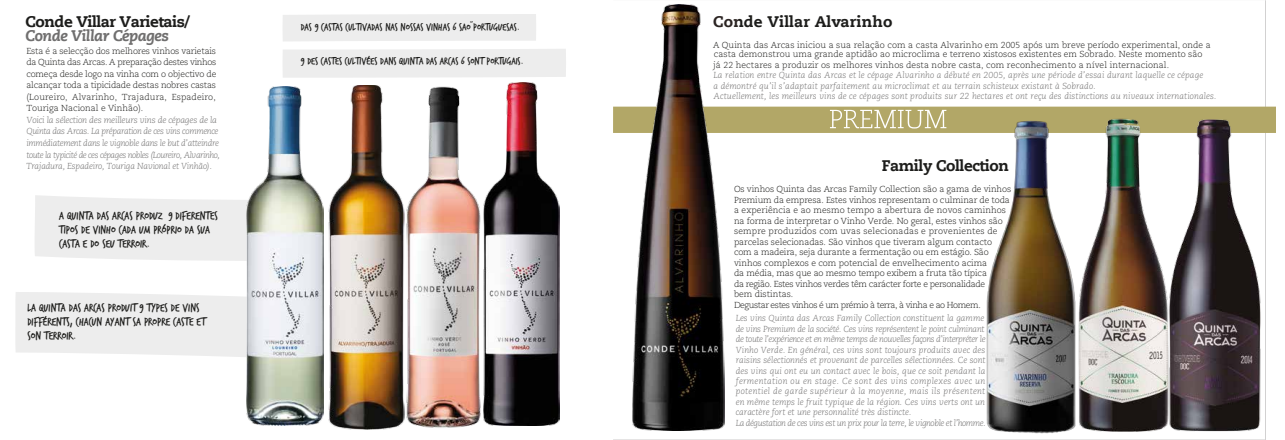
<style>
.page{position:relative;width:1285px;height:440px;background:#fff}
.page>*{position:absolute;margin:0;border:0;box-sizing:border-box;transform-origin:0 0}
.t1{font:800 15.3px "Caecilia LT Std";letter-spacing:-.025em;color:#1d1d1b}
.t2{font:800 15.3px "Caecilia LT Std";letter-spacing:.01em;color:#1d1d1b}
.t3{font:italic 800 15.3px "Caecilia LT Std";letter-spacing:-.03em;color:#706f6f}
.t4{font:12.1px/14px "Trash Hand";color:#1d1d1b}
.t5{font:10.9px "Trash Hand";color:#1d1d1b}
.t6{font:300 8.7px/10.5px "Caecilia LT Std";letter-spacing:-.005em;color:#1d1d1b}
.t7{font:italic 300 8.7px/10.5px "Caecilia LT Std";letter-spacing:-.005em;color:#706f6f}
.t8{font:italic 300 8.7px/11.5px "Caecilia LT Std";letter-spacing:-.035em;color:#706f6f;scale:1.04 1}
</style>
<div class="page">
<div style="left:613px;top:106px;width:663px;height:27px;background:#b2a767"></div>
<svg style="left:830px;top:110px;width:116px;height:18px"></svg>
<img style="left:1092px;top:118px;width:66px;height:313px">
<img style="left:1158px;top:105px;width:110px;height:326px">
<img style="left:973px;top:106px;width:119px;height:328px">
<img style="left:632px;top:5px;width:93px;height:425px">
<div style="left:283px;top:49px;width:283px;height:29px;background:#ededed"></div>
<svg style="left:35px;top:195px;width:211px;height:66px;background:#eee"></svg>
<div style="left:15px;top:292px;width:231px;height:65px;background:#ededed"></div>
<div style="left:283px;top:14px;width:253px;height:27px;background:#ededed"></div>
<img style="left:246px;top:86px;width:78px;height:339px">
<img style="left:536px;top:85px;width:24px;height:340px">
<img style="left:352px;top:38px;width:184px;height:392px">
<img style="left:328px;top:85px;width:76px;height:344px">
<h1 class="t1" style="left:26px;top:12px;width:166px">Conde Villar Varietais/</h1>
<p class="t5" style="left:301px;top:21px;width:220px">DAS 9 CASTAS CULTIVADAS NAS NOSSAS VINHAS 6 SÃO PORTUGUESAS.</p>
<h1 class="t3" style="left:26px;top:26px;width:145px">Conde Villar Cépages</h1>
<p class="t6" style="left:26px;top:45px;width:192px;line-height:11.5px;text-align:justify">Esta é a selecção dos melhores vinhos varietais da Quinta das Arcas. A preparação destes vinhos começa desde logo na vinha com o objectivo de alcançar toda a tipicidade destas nobres castas (Loureiro, Alvarinho, Trajadura, Espadeiro, Touriga Nacional e Vinhão).</p>
<p class="t8" style="left:26px;top:114px;width:187px">Voici la sélection des meilleurs vins de cépages de la Quinta das Arcas. La préparation de ces vins commence immédiatement dans le vignoble dans le but d’atteindre toute la typicité de ces cépages nobles (Loureiro, Alvarinho, Trajadura, Espadeiro, Touriga Navional et Vinhão).</p>
<h2 class="t4" style="left:59px;top:209px;width:160px">A QUINTA DAS ARCAS PRODUZ 9 DIFERENTES<br>TIPOS DE VINHO CADA UM PRÓPRIO DA SUA<br>CASTA E DO SEU TERROIR.</h2>
<h2 class="t4" style="left:27px;top:300px;width:180px">LA QUINTA DAS ARCAS PRODUIT 9 TYPES DE VINS<br>DIFFÉRENTS, CHACUN AYANT SA PROPRE CASTE ET<br>SON TERROIR.</h2>
<p class="t5" style="left:301px;top:56px;width:224px">9 DES CASTES CULTIVÉES DANS QUINTA DAS ARCAS 6 SONT PORTUGAIS.</p>
<h1 class="t2" style="left:713px;top:12px;width:180px">Conde Villar Alvarinho</h1>
<p class="t6" style="left:713px;top:40px;width:499px;line-height:9.5px">A Quinta das Arcas iniciou a sua relação com a casta Alvarinho em 2005 após um breve período experimental, onde a casta demonstrou uma grande aptidão ao microclima e terreno xistosos existentes em Sobrado. Neste momento são</p>
<p class="t6" style="left:713px;top:60px;width:458px">já 22 hectares a produzir os melhores vinhos desta nobre casta, com reconhecimento a nível internacional.</p>
<p class="t7" style="left:713px;top:70px;width:504px">La relation entre Quinta das Arcas et le cépage Alvarinho a débuté en 2005, après une période d’essai durant laquelle ce cépage<br>a démontré qu’il s’adaptait parfaitement au microclimat et au terrain schisteux existant à Sobrado.<br>Actuellement, les meilleurs vins de ce cépages sont produits sur 22 hectares et ont reçu des distinctions au niveaux internationales.</p>
<h1 class="t1" style="left:881px;top:156px;width:129px">Family Collection</h1>
<p class="t6" style="left:734px;top:184px;width:279px">Os vinhos Quinta das Arcas Family Collection são a gama de vinhos Premium da empresa. Estes vinhos representam o culminar de toda a experiência e ao mesmo tempo a abertura de novos caminhos na forma de interpretar o Vinho Verde. No geral, estes vinhos são sempre produzidos com uvas selecionadas e provenientes de parcelas selecionadas. São vinhos que tiveram algum contacto com a madeira, seja durante a fermentação ou em estágio. São vinhos complexos e com potencial de envelhecimento acima<br>da média, mas que ao mesmo tempo exibem a fruta tão típica<br>da região. Estes vinhos verdes têm carácter forte e personalidade<br>bem distintas.<br>Degustar estes vinhos é um prémio à terra, à vinha e ao Homem.</p>
<p class="t7" style="left:736px;top:313px;width:251px">Les vins Quinta das Arcas Family Collection constituent la gamme de vins Premium de la société. Ces vins représentent le point culminant de toute l’expérience et en même temps de nouvelles façons d’interpréter le Vinho Verde. En général, ces vins sont toujours produits avec des raisins sélectionnés et provenant de parcelles sélectionnées. Ce sont des vins qui ont eu un contact avec le bois, que ce soit pendant la fermentation ou en stage. Ce sont des vins complexes avec un potentiel de garde supérieur à la moyenne, mais ils présentent en même temps le fruit typique de la région. Ces vins verts ont un caractère fort et une personnalité très distincte.<br>La dégustation de ces vins est un prix pour la terre, le vignoble et l’homme.</p>
</div>
